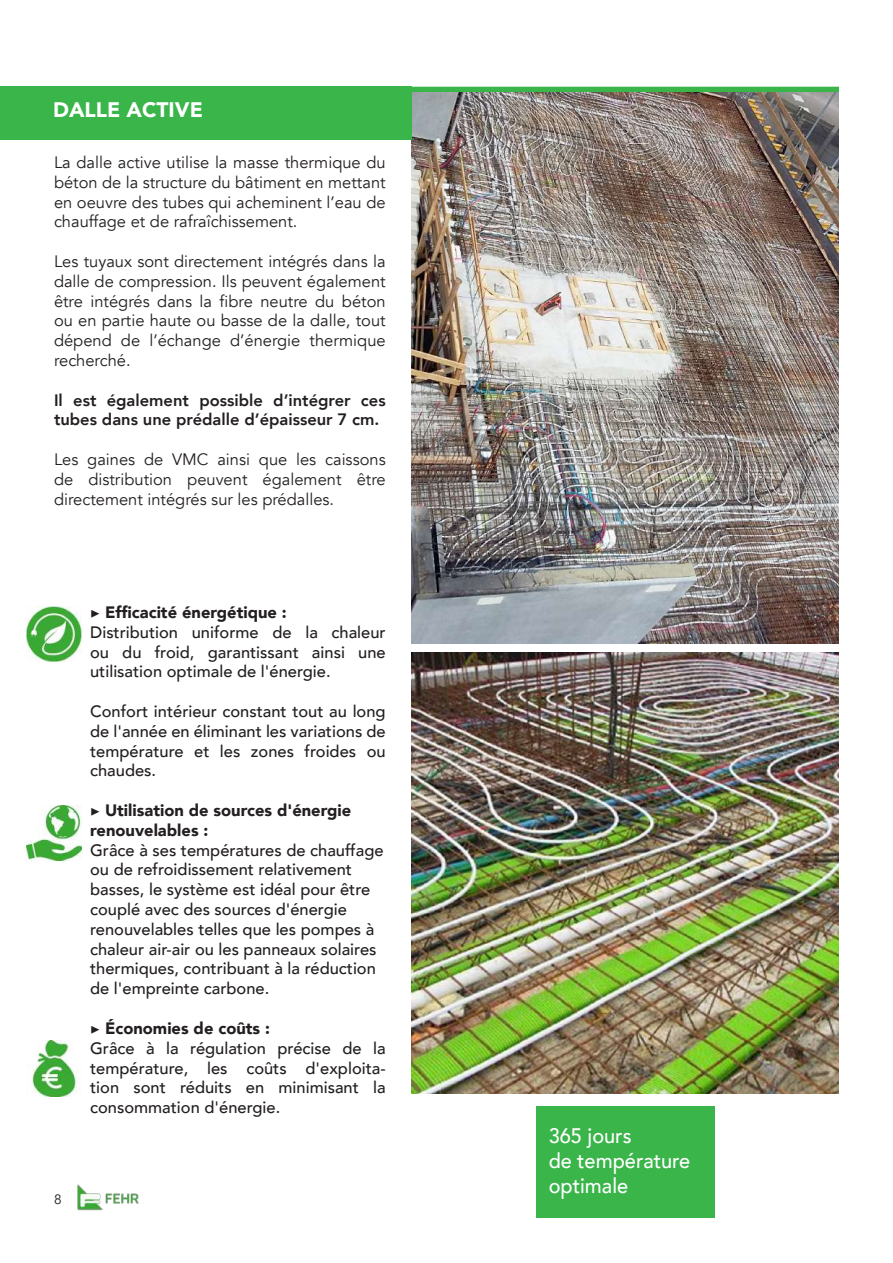
<style>
.page{position:relative;width:893px;height:1263px;background:#fff}
.page>*{position:absolute;margin:0;border:0;box-sizing:border-box;transform-origin:0 0}
.t1{font:500 21px/25.2px "Avenir";color:#fff;scale:.95 1}
.t2{font:900 21px "Avenir";color:#fff}
.t3{font:500 16.5px/19.8px "Avenir";color:#231f20}
.t4{font:16.5px/19.8px "Avenir";color:#231f20;text-align:justify}
.t5{font:800 16.5px/19.8px "Avenir";color:#231f20}
.t6{font:900 16.5px/19.8px "Avenir";color:#231f20}
.t7{font:13.5px "Avenir";color:#231f20}
.s1{font-family:"Minion Pro";font-weight:400}
.s2{font-weight:900}
</style>
<div class="page">
<img style="left:77px;top:1184px;width:62px;height:27px">
<div style="left:54px;top:87px;width:785px;height:6px;background:#3ab54a"></div>
<img style="left:412px;top:93px;width:427px;height:550px">
<img style="left:412px;top:652px;width:427px;height:441px">
<div style="left:536px;top:1106px;width:178px;height:112px;background:#3ab54a"></div>
<img style="left:26px;top:606px;width:55px;height:56px">
<img style="left:26px;top:805px;width:55px;height:55px">
<img style="left:26px;top:1041px;width:51px;height:55px">
<div style="left:0;top:87px;width:412px;height:53px;background:#3ab54a"></div>
<p class="t2" style="left:53px;top:92px;width:151px">DALLE ACTIVE</p>
<p class="t4" style="left:54px;top:153px;width:333px">La dalle active utilise la masse thermique du béton de la structure du bâtiment en mettant en oeuvre des tubes qui acheminent l’eau de chauffage et de rafraîchissement.</p>
<p class="t4" style="left:54px;top:252px;width:333px">Les tuyaux sont directement intégrés dans la dalle de compression. Ils peuvent également être intégrés dans la fibre neutre du béton ou en partie haute ou basse de la dalle, tout dépend de l’échange d’énergie thermique recherché.</p>
<p class="t5" style="left:54px;top:390px;width:333px">Il est également possible d’intégrer ces tubes dans une prédalle d’épaisseur 7 cm.</p>
<p class="t4" style="left:54px;top:450px;width:333px">Les gaines de VMC ainsi que les caissons de distribution peuvent également être directement intégrés sur les prédalles.</p>
<p class="t3" style="left:90px;top:601px;width:297px"><span class="s1">▶</span> <span class="s2">Efficacité énergétique :<br></span>Distribution uniforme de la chaleur ou du froid, garantissant ainsi une utilisation optimale de l'énergie.</p>
<p class="t3" style="left:90px;top:700px;width:297px;text-align:justify">Confort intérieur constant tout au long de l'année en éliminant les variations de température et les zones froides ou chaudes.</p>
<p class="t6" style="left:90px;top:800px;width:263px"><span class="s1">▶</span> Utilisation de sources d'énergie renouvelables :</p>
<p class="t3" style="left:90px;top:839px;width:295px">Grâce à ses températures de chauffage ou de refroidissement relativement basses, le système est idéal pour être couplé avec des sources d'énergie renouvelables telles que les pompes à chaleur air-air ou les panneaux solaires thermiques, contribuant à la réduction de l'empreinte carbone.</p>
<p class="t3" style="left:90px;top:1017px;width:297px"><span class="s1">▶</span> <span class="s2">Économies de coûts :<br></span>Grâce à la régulation précise de la température, les coûts d'exploita&shy;tion sont réduits en minimisant la consommation d'énergie.</p>
<p class="t7" style="left:54px;top:1191px;width:9px">8</p>
<p class="t1" style="left:549px;top:1121px;width:150px">365 jours<br>de température optimale</p>
</div>
